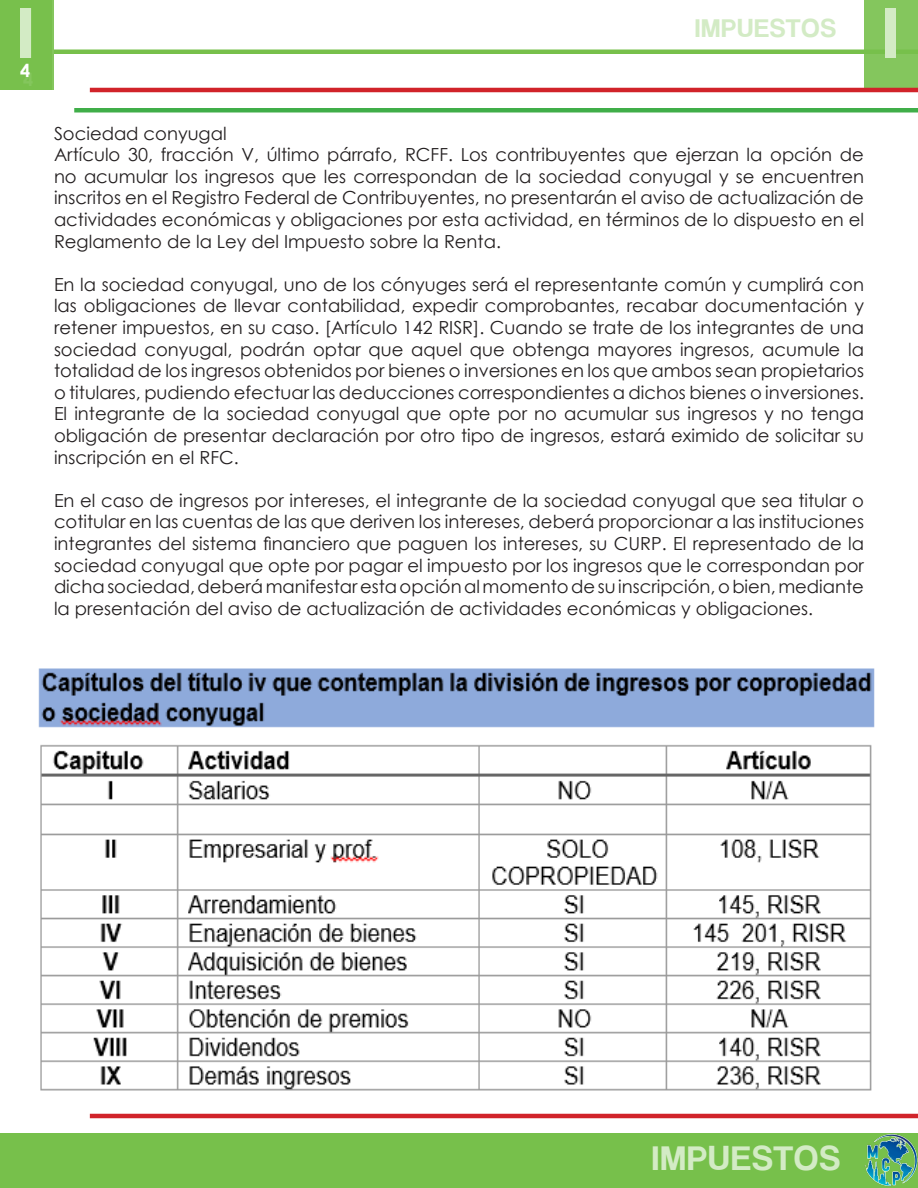
<style>
.page{position:relative;width:918px;height:1188px;background:#fff}
.page>*{position:absolute;margin:0;border:0;box-sizing:border-box;transform-origin:0 0}
.t1{font:75px "Coolvetica Rg";color:#d3ebc5}
.t2{font:36px "Coolvetica Rg";letter-spacing:.05em;color:#d3ebc5}
.t3{font:27px "Coolvetica Rg";letter-spacing:.05em;color:#d3ebc5}
.t4{font:18px/21.6px "Century Gothic";color:#231f20;text-align:justify}
.t5{font:700 18px "Century Gothic";color:#fff}
</style>
<div class="page">
<div style="left:0;top:1134px;width:918px;height:54px;background:#77c04b"></div>
<hr style="left:54px;top:50px;width:864px;height:4px;background:#77c04b">
<div style="left:864px;top:0;width:54px;height:90px;background:#84c65d"></div>
<img style="left:865px;top:1134px;width:53px;height:53px">
<div style="left:0;top:0;width:54px;height:90px;background:#84c65d"></div>
<hr style="left:90px;top:88px;width:828px;height:4px;background:#d1232a">
<hr style="left:90px;top:1114px;width:828px;height:4px;background:#d1232a">
<div style="left:0;top:0;width:52px;height:90px;background:#77c04b"></div>
<hr style="left:74px;top:108px;width:844px;height:4px;background:#40ae49">
<img style="left:38px;top:668px;width:837px;height:423px">
<p class="t1" style="left:18px;top:-11px;width:16px">I</p>
<p class="t5" style="left:20px;top:57px;width:12px">4</p>
<p class="t5" style="left:23px;top:66px;width:12px">4</p>
<h3 class="t3" style="left:695px;top:12px;width:142px">IMPUESTOS</h3>
<h1 class="t1" style="left:884px;top:-11px;width:16px">I</h1>
<p class="t4" style="left:54px;top:122px;width:174px">Sociedad conyugal</p>
<p class="t4" style="left:54px;top:144px;width:812px">Artículo 30, fracción V, último párrafo, RCFF. Los contribuyentes que ejerzan la opción de no acumular los ingresos que les correspondan de la sociedad conyugal y se encuentren inscritos en el Registro Federal de Contribuyentes, no presentarán el aviso de actualización de actividades económicas y obligaciones por esta actividad, en términos de lo dispuesto en el Reglamento de la Ley del Impuesto sobre la Renta.</p>
<p class="t4" style="left:54px;top:273px;width:812px">En la sociedad conyugal, uno de los cónyuges será el representante común y cumplirá con las obligaciones de llevar contabilidad, expedir comprobantes, recabar documentación y retener impuestos, en su caso. [Artículo 142 RISR]. Cuando se trate de los integrantes de una sociedad conyugal, podrán optar que aquel que obtenga mayores ingresos, acumule la totalidad de los ingresos obtenidos por bienes o inversiones en los que ambos sean propietarios o titulares, pudiendo efectuar las deducciones correspondientes a dichos bienes o inversiones.<br>El integrante de la sociedad conyugal que opte por no acumular sus ingresos y no tenga obligación de presentar declaración por otro tipo de ingresos, estará eximido de solicitar su inscripción en el RFC.</p>
<p class="t4" style="left:54px;top:489px;width:812px">En el caso de ingresos por intereses, el integrante de la sociedad conyugal que sea titular o cotitular en las cuentas de las que deriven los intereses, deberá proporcionar a las instituciones integrantes del sistema financiero que paguen los intereses, su CURP. El representado de la sociedad conyugal que opte por pagar el impuesto por los ingresos que le correspondan por dicha sociedad, deberá manifestar esta opción al momento de su inscripción, o bien, mediante la presentación del aviso de actualización de actividades económicas y obligaciones.</p>
<h2 class="t2" style="left:652px;top:1137px;width:189px">IMPUESTOS</h2>
</div>
